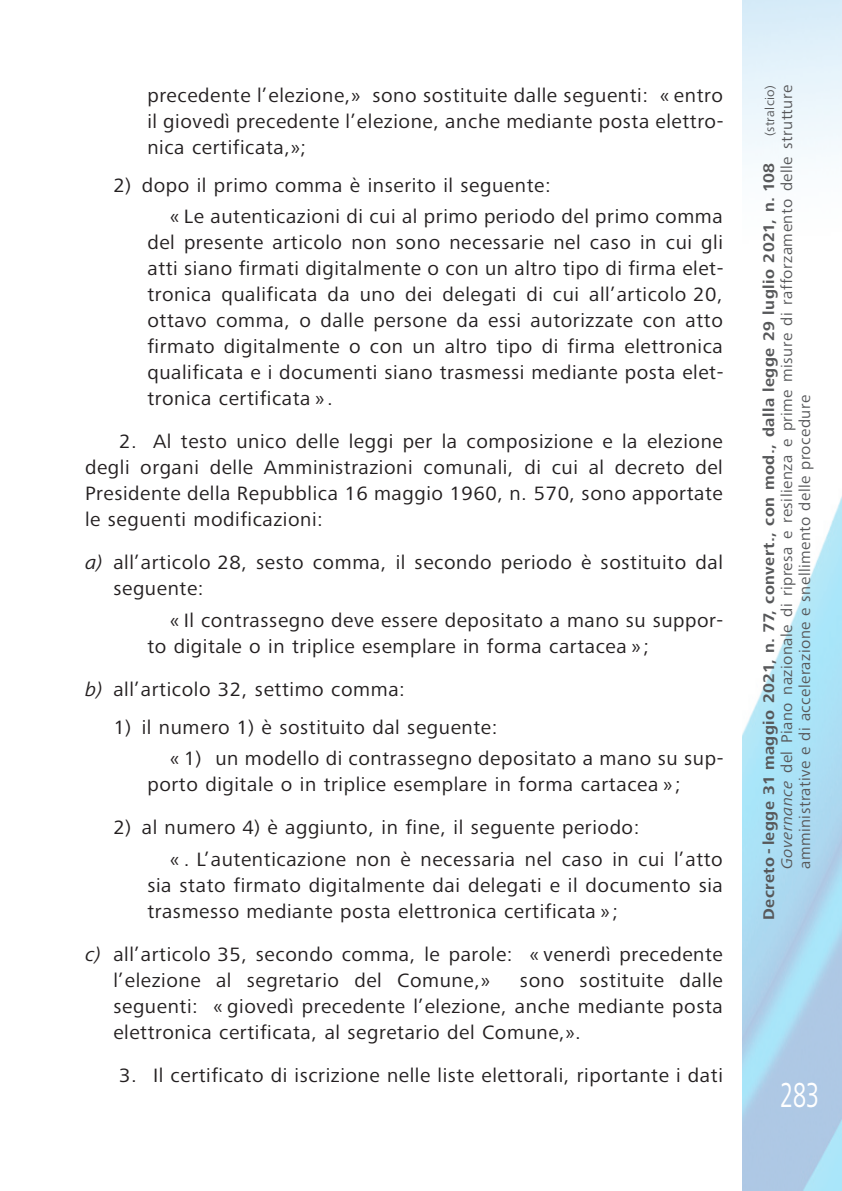
<style>
.page{position:relative;width:842px;height:1191px;background:#fff}
.page>*{position:absolute;margin:0;border:0;box-sizing:border-box;transform-origin:0 0}
.t1{font:36px "Frutiger Next Pro";color:#fff;scale:.67 1}
.t2{font:20px/26px "Frutiger Next Pro";letter-spacing:.025em;color:#231f20;text-align:justify;scale:1.05 1}
.t3{font:16px/18px "Frutiger Next Pro";letter-spacing:.025em;color:#57585a;scale:1.05 1}
.t4{font:700 16px "Frutiger Next Pro";letter-spacing:.03em;color:#57585a;scale:1.05 1}
.t5{font:13px "Frutiger Next Pro";letter-spacing:.025em;color:#57585a;scale:1.05 1}
.s1{font-style:italic}
</style>
<div class="page">
<img style="left:743px;top:0;width:99px;height:1191px">
<p class="t2" style="left:147px;top:84px;width:550px">precedente l’elezione,» sono sostituite dalle seguenti: « entro il giovedì precedente l’elezione, anche mediante posta elettro&shy;nica certificata,»;</p>
<p class="t2" style="left:113px;top:174px;width:418px">2) dopo il primo comma è inserito il seguente:</p>
<p class="t2" style="left:147px;top:205px;width:550px;text-indent:23px">« Le autenticazioni di cui al primo periodo del primo comma del presente articolo non sono necessarie nel caso in cui gli atti siano firmati digitalmente o con un altro tipo di firma elet&shy;tronica qualificata da uno dei delegati di cui all’articolo 20, ottavo comma, o dalle persone da essi autorizzate con atto firmato digitalmente o con un altro tipo di firma elettronica qualificata e i documenti siano trasmessi mediante posta elet&shy;tronica certificata ».</p>
<p class="t2" style="left:85px;top:430px;width:609px;text-indent:34px">2. Al testo unico delle leggi per la composizione e la elezione degli organi delle Amministrazioni comunali, di cui al decreto del Presidente della Repubblica 16 maggio 1960, n. 570, sono apportate le seguenti modificazioni:</p>
<p class="t2" style="left:113px;top:551px;width:582px;text-indent:-28px"><span class="s1">a)</span> all’articolo 28, sesto comma, il secondo periodo è sostituito dal seguente:</p>
<p class="t2" style="left:147px;top:609px;width:550px;text-indent:23px">« Il contrassegno deve essere depositato a mano su suppor&shy;to digitale o in triplice esemplare in forma cartacea »;</p>
<p class="t2" style="left:85px;top:678px;width:306px"><span class="s1">b)</span> all’articolo 32, settimo comma:</p>
<p class="t2" style="left:113px;top:715px;width:367px">1) il numero 1) è sostituito dal seguente:</p>
<p class="t2" style="left:147px;top:747px;width:550px;text-indent:23px">« 1) un modello di contrassegno depositato a mano su sup&shy;porto digitale o in triplice esemplare in forma cartacea »;</p>
<p class="t2" style="left:113px;top:816px;width:502px">2) al numero 4) è aggiunto, in fine, il seguente periodo:</p>
<p class="t2" style="left:147px;top:848px;width:550px;text-indent:23px">« . L’autenticazione non è necessaria nel caso in cui l’atto sia stato firmato digitalmente dai delegati e il documento sia trasmesso mediante posta elettronica certificata »;</p>
<p class="t2" style="left:113px;top:943px;width:582px;text-indent:-28px"><span class="s1">c)</span> all’articolo 35, secondo comma, le parole: « venerdì precedente l’elezione al segretario del Comune,»</p>
<p class="t2" style="left:113px;top:969px;width:582px;text-indent:407px">sono sostituite dalle seguenti: « giovedì precedente l’elezione, anche mediante posta elettronica certificata, al segretario del Comune,».</p>
<p class="t2" style="left:119px;top:1064px;width:577px">3. Il certificato di iscrizione nelle liste elettorali, riportante i dati</p>
<p class="t5" style="left:765px;top:136px;width:50px;rotate:-90deg">(stralcio)</p>
<p class="t3" style="left:779px;top:869px;width:748px;rotate:-90deg"><span class="s1">Governance</span> del Piano nazionale di ripresa e resilienza e prime misure di rafforzamento delle strutture amministrative e di accelerazione e snellimento delle procedure</p>
<p class="t4" style="left:763px;top:920px;width:722px;rotate:-90deg">Decreto- legge 31 maggio 2021, n. 77, convert., con mod., dalla legge 29 luglio 2021, n. 108</p>
<p class="t1" style="left:780px;top:1081px;width:60px">283</p>
</div>
